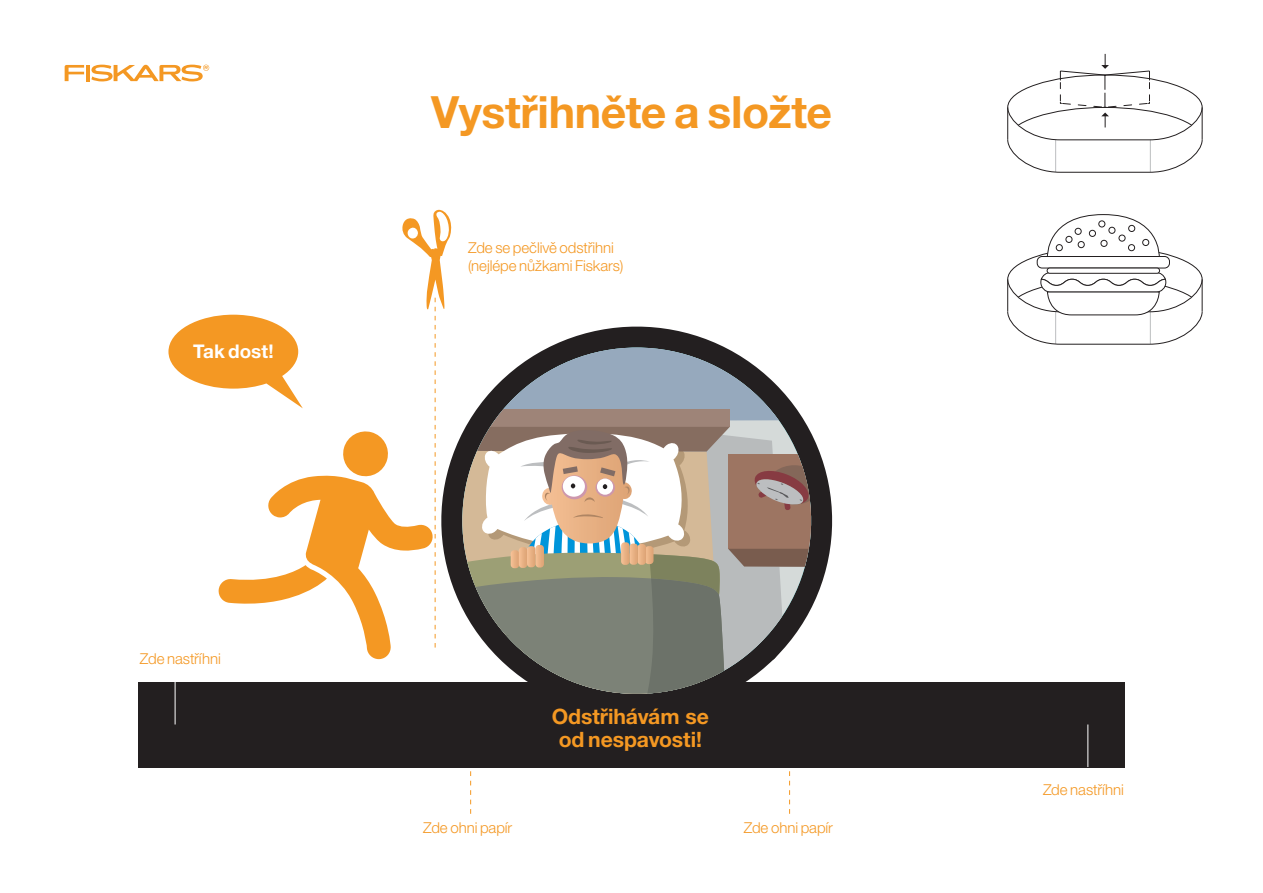
<style>
.page{position:relative;width:1263px;height:893px;background:#fff}
.page>*{position:absolute;margin:0;border:0;box-sizing:border-box;transform-origin:0 0}
.t1{font:700 44.55px "Helvetica Neue LTW1 G";letter-spacing:-.01em;color:#f49823}
.t2{font:700 21.15px/22.6px "Helvetica Neue LTW1 G";letter-spacing:-.005em;color:#f49823;text-align:center}
.t3{font:700 18.9px "Helvetica Neue LTW1 G";letter-spacing:.005em;color:#fff}
.t4{font:300 15px/18px "Helvetica Neue LTW1 G";letter-spacing:-.005em;color:#f49823}
</style>
<div class="page">
<div style="left:138px;top:682px;width:987px;height:85px;background:#231f20"></div>
<hr style="left:175px;top:682px;width:1px;height:42px;background:#fff">
<svg style="left:470px;top:771px;width:1px;height:43px"></svg>
<svg style="left:789px;top:771px;width:1px;height:43px"></svg>
<hr style="left:1087px;top:724px;width:1px;height:43px;background:#fff">
<svg style="left:1007px;top:214px;width:196px;height:131px"></svg>
<div style="left:1074px;top:228px;width:8px;height:7px;border:1px solid #231f20;border-radius:50%"></div>
<div style="left:1047px;top:268px;width:112px;height:5px;background:#fff;border-radius:3px"></div>
<div style="left:1047px;top:268px;width:113px;height:6px;border:1px solid #231f20;border-radius:3px"></div>
<svg style="left:1007px;top:54px;width:196px;height:119px"></svg>
<hr style="left:86px;top:65px;width:4px;height:16px;background:#f49823">
<svg style="left:65px;top:65px;width:19px;height:16px"></svg>
<svg style="left:91px;top:65px;width:118px;height:16px"></svg>
<svg style="left:168px;top:210px;width:660px;height:501px"></svg>
<p class="t3" style="left:193px;top:340px;width:82px">Tak dost!</p>
<p class="t4" style="left:140px;top:650px;width:82px">Zde nastříhni</p>
<p class="t1" style="left:431px;top:85px;width:402px">Vystřihněte a složte</p>
<p class="t4" style="left:468px;top:239px;width:157px">Zde se pečlivě odstřihni (nejlépe nůžkami Fiskars)</p>
<p class="t2" style="left:552px;top:705px;width:159px">Odstřihávám se od nespavosti!</p>
<p class="t4" style="left:423px;top:819px;width:91px">Zde ohni papír</p>
<p class="t4" style="left:744px;top:819px;width:91px">Zde ohni papír</p>
<p class="t4" style="left:1043px;top:780px;width:82px">Zde nastříhni</p>
</div>
